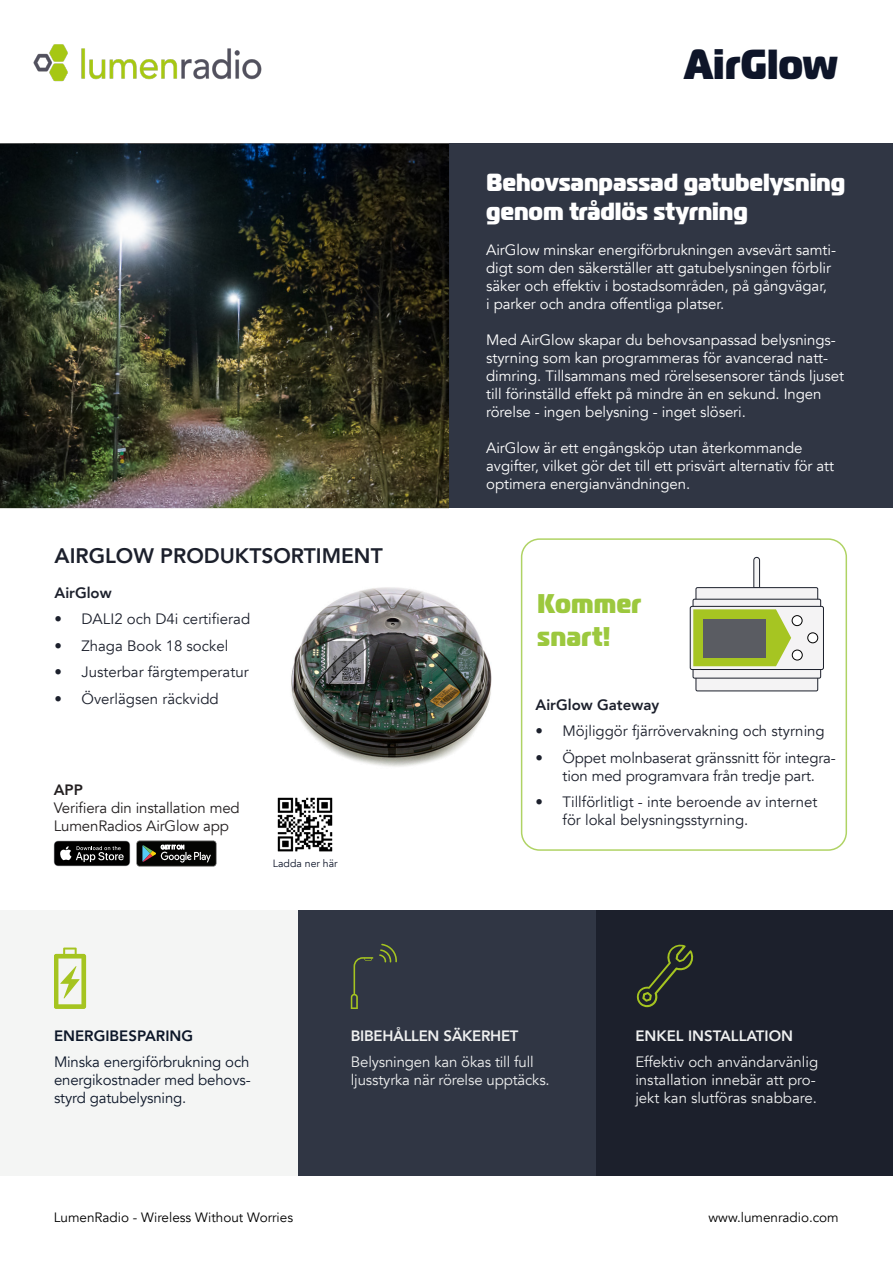
<style>
.page{position:relative;width:893px;height:1263px;background:#fff}
.page>*{position:absolute;margin:0;border:0;box-sizing:border-box;transform-origin:0 0}
.t1{font:800 42px "Magistral Cond";color:#0e1529}
.t2{font:800 27px "Magistral Cond";color:#9cc83e}
.t3{font:800 24.75px/28.8px "Magistral Cond";letter-spacing:-.005em;color:#fff}
.Större_rubrik_Avenir{font:800 21px "Avenir";color:#1c202c}
.t4{font:15px/18px "Avenir";letter-spacing:-.005em;color:#fff}
.t5{font:15px/18px "Avenir";color:#1c202c;text-align:center}
.t6{font:15px/18px "Avenir";color:#eff0f0}
.t7{font:15px/18px "Avenir";letter-spacing:-.01em;color:#0d1729;text-align:justify}
.t8{font:15px/18px "Avenir";letter-spacing:-.01em;color:#231f20}
.t9{font:800 15px "Avenir";color:#1c202c}
.t10{font:800 15px "Avenir";letter-spacing:-.02em;color:#eff0f0}
.t11{font:800 15px "Avenir";color:#eff0f0}
.t12{font:800 15px "Avenir";color:#0d1729}
.t13{font:800 15px "Avenir";color:#231f20}
.t14{font:13.5px "Avenir";color:#000001}
.t15{font:10.5px "Avenir";color:#0e1529}
</style>
<div class="page">
<img style="left:34px;top:44px;width:228px;height:38px">
<img style="left:291px;top:561px;width:230px;height:221px">
<div style="left:0;top:910px;width:299px;height:265px;background:#f4f5f4"></div>
<div style="left:299px;top:910px;width:298px;height:265px;background:#303644"></div>
<div style="left:597px;top:910px;width:296px;height:265px;background:#1c202c"></div>
<svg style="left:54px;top:947px;width:32px;height:61px"></svg>
<svg style="left:350px;top:943px;width:47px;height:65px"></svg>
<svg style="left:636px;top:944px;width:58px;height:64px"></svg>
<div style="left:449px;top:144px;width:444px;height:364px;background:#303644"></div>
<img style="left:0;top:144px;width:449px;height:364px">
<svg style="left:54px;top:841px;width:76px;height:25px;background:#2e2e2f"></svg>
<svg style="left:137px;top:841px;width:79px;height:25px;background:#2e312e"></svg>
<img style="left:277px;top:797px;width:56px;height:55px">
<div style="left:521px;top:538px;width:326px;height:313px;border:2px solid #9cc83e;border-radius:18px"></div>
<svg style="left:753px;top:557px;width:7px;height:30px"></svg>
<div style="left:696px;top:588px;width:122px;height:103px;background:#f4f3f4"></div>
<div style="left:696px;top:587px;width:122px;height:104px;border:1px solid #1b1f2b"></div>
<div style="left:693px;top:599px;width:128px;height:79px;background:#f4f3f4"></div>
<div style="left:693px;top:599px;width:128px;height:79px;border:1px solid #1b1f2b"></div>
<div style="left:690px;top:606px;width:133px;height:63px;background:#f4f3f4;border-radius:2px"></div>
<div style="left:690px;top:606px;width:134px;height:64px;border:1px solid #1b1f2b;border-radius:2px"></div>
<svg style="left:693px;top:609px;width:98px;height:57px;background:#aec842"></svg>
<div style="left:792px;top:650px;width:10px;height:10px;background:#fff;border-radius:50%"></div>
<div style="left:792px;top:650px;width:10px;height:10px;border:1px solid #010101;border-radius:50%"></div>
<div style="left:808px;top:633px;width:10px;height:10px;background:#fff;border-radius:50%"></div>
<div style="left:807px;top:633px;width:11px;height:10px;border:1px solid #010101;border-radius:50%"></div>
<div style="left:792px;top:616px;width:10px;height:10px;background:#fff;border-radius:50%"></div>
<div style="left:792px;top:615px;width:10px;height:11px;border:1px solid #010101;border-radius:50%"></div>
<div style="left:703px;top:619px;width:62px;height:38px;background:#5a5c62"></div>
<p class="t1" style="left:684px;top:37px;width:155px">AirGlow</p>
<p class="t3" style="left:486px;top:168px;width:361px">Behovsanpassad gatubelysning genom trådlös styrning</p>
<p class="t4" style="left:486px;top:241px;width:351px">AirGlow minskar energiförbrukningen avsevärt samti&shy;digt som den säkerställer att gatubelysningen förblir säker och effektiv i bostadsområden, på gångvägar,<br>i parker och andra offentliga platser.</p>
<p class="t4" style="left:486px;top:331px;width:359px">Med AirGlow skapar du behovsanpassad belysnings&shy;styrning som kan programmeras för avancerad natt&shy;dimring. Tillsammans med rörelsesensorer tänds ljuset till förinställd effekt på mindre än en sekund. Ingen rörelse - ingen belysning - inget slöseri.</p>
<p class="t4" style="left:486px;top:439px;width:349px">AirGlow är ett engångsköp utan återkommande avgifter, vilket gör det till ett prisvärt alternativ för att optimera energianvändningen.</p>
<p class="Större_rubrik_Avenir" style="left:55px;top:539px;width:330px">AIRGLOW PRODUKTSORTIMENT</p>
<p class="t9" style="left:55px;top:581px;width:59px">AirGlow</p>
<p class="t5" style="left:55px;top:610px;width:197px">• DALI2 och D4i certifierad</p>
<p class="t5" style="left:55px;top:637px;width:175px">• Zhaga Book 18 sockel</p>
<p class="t5" style="left:55px;top:663px;width:196px">• Justerbar färgtemperatur</p>
<p class="t5" style="left:55px;top:690px;width:166px">• Överlägsen räckvidd</p>
<p class="t9" style="left:536px;top:693px;width:125px">AirGlow Gateway</p>
<p class="t5" style="left:536px;top:722px;width:291px">• Möjliggör fjärrövervakning och styrning</p>
<p class="t5" style="left:536px;top:749px;width:302px">• Öppet molnbaserat gränssnitt för integra&shy;tion med programvara från tredje part.</p>
<p class="t5" style="left:563px;top:793px;width:256px;text-align:left;text-indent:-27px">• Tillförlitligt - inte beroende av internet för lokal belysningsstyrning.</p>
<p class="t2" style="left:537px;top:586px;width:105px">Kommer</p>
<p class="t2" style="left:537px;top:619px;width:75px">snart!</p>
<p class="t13" style="left:54px;top:778px;width:31px">APP</p>
<p class="t8" style="left:54px;top:799px;width:188px">Verifiera din installation med<br>LumenRadios AirGlow app</p>
<p class="t15" style="left:273px;top:857px;width:66px">Ladda ner här</p>
<p class="t12" style="left:54px;top:1024px;width:141px">ENERGIBESPARING</p>
<p class="t7" style="left:54px;top:1053px;width:198px">Minska energiförbrukning och energikostnader med behovs&shy;styrd gatubelysning.</p>
<p class="t10" style="left:351px;top:1024px;width:169px">BIBEHÅLLEN SÄKERHET</p>
<p class="t6" style="left:351px;top:1053px;width:200px">Belysningen kan ökas till full ljusstyrka när rörelse upptäcks.</p>
<p class="t11" style="left:635px;top:1024px;width:159px">ENKEL INSTALLATION</p>
<p class="t6" style="left:635px;top:1053px;width:184px">Effektiv och användarvänlig installation innebär att pro&shy;jekt kan slutföras snabbare.</p>
<p class="t14" style="left:54px;top:1210px;width:241px">LumenRadio - Wireless Without Worries</p>
<p class="t14" style="left:708px;top:1210px;width:132px">www.lumenradio.com</p>
</div>
